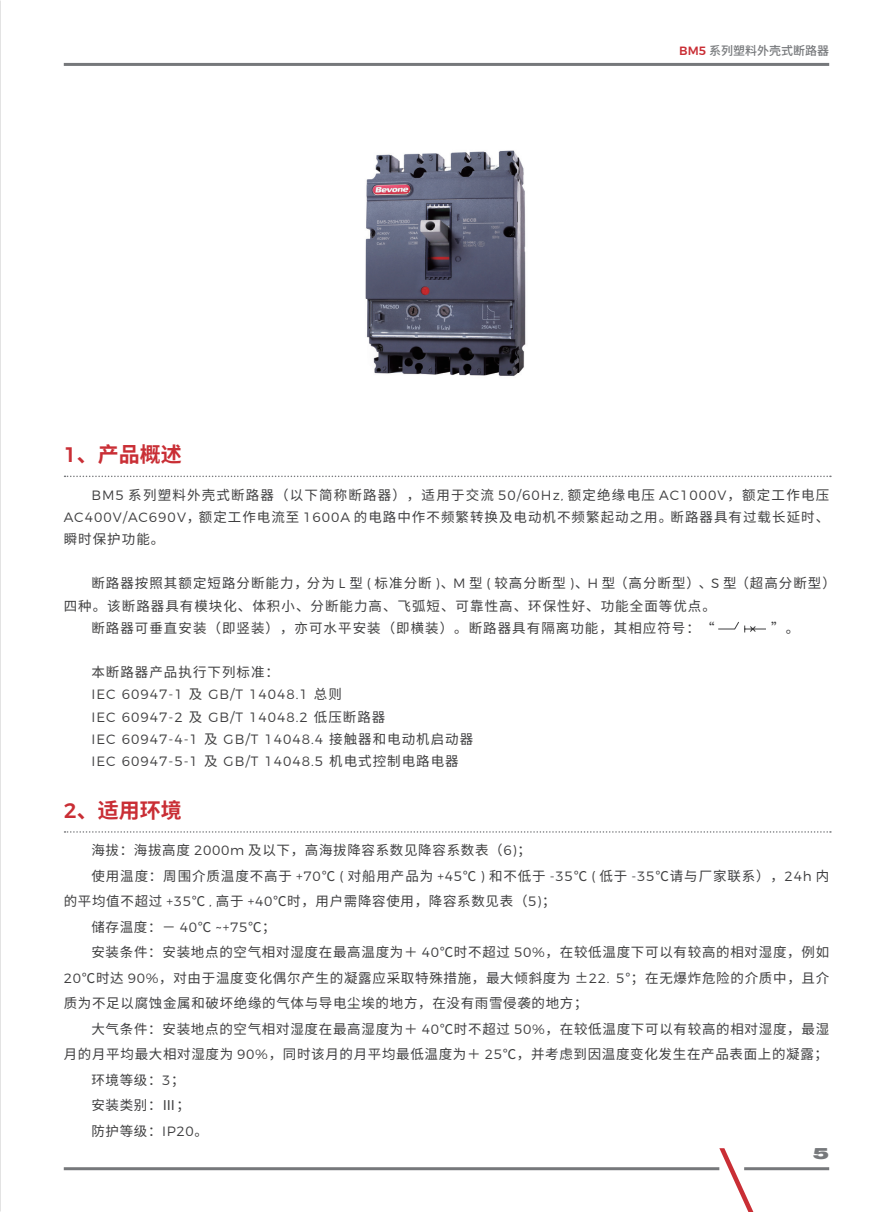
<style>
.page{position:relative;width:893px;height:1212px;background:#fff}
.page>*{position:absolute;margin:0;border:0;box-sizing:border-box;transform-origin:0 0}
.一级标题{font:700 21px "Source Han Sans CN";color:#c92e35}
.t1{font:900 15px "Monument Extended";color:#76787b;scale:1.25 1}
.正文{font:13.5px/25.5px "Source Han Sans CN";letter-spacing:.055em;color:#3e3e3f;text-align:justify}
.正文-2{font:13.5px/22.2px "Source Han Sans CN";letter-spacing:.075em;color:#3e3e3f}
.正文-3{font:300 13.5px "Montserrat";letter-spacing:.075em;color:#3e3e3f}
.t2{font:500 12px "Source Han Sans CN";color:#76787b}
.s1{font-family:"Montserrat";font-weight:500}
.s2{font-family:"Montserrat";color:#c92e35}
.s3{font-family:"Montserrat";font-weight:300}
.s4{font-family:"Source Han Sans CN";font-weight:400}
</style>
<div class="page">
<hr style="left:744px;top:1167px;width:85px;height:3px;background:#76787b">
<svg style="left:719px;top:1148px;width:40px;height:64px"></svg>
<hr style="left:64px;top:1167px;width:655px;height:3px;background:#76787b">
<hr style="left:64px;top:63px;width:765px;height:3px;background:#76787b">
<svg style="left:65px;top:476px;width:766px;height:1px"></svg>
<svg style="left:65px;top:831px;width:766px;height:2px"></svg>
<img style="left:365px;top:150px;width:161px;height:227px">
<svg style="left:718px;top:621px;width:48px;height:12px"></svg>
<p class="一级标题" style="left:64px;top:443px;width:119px"><span class="s1">1</span>、产品概述</p>
<p class="t2" style="left:679px;top:44px;width:151px"><span class="s2">BM5</span> 系列塑料外壳式断路器</p>
<p class="正文" style="left:64px;top:484px;width:767px;line-height:22.2px;text-indent:28px"><span class="s3">BM5</span> 系列塑料外壳式断路器（以下简称断路器），适用于交流 <span class="s3">50/60Hz,</span> 额定绝缘电压 <span class="s3">AC1000V</span>，额定工作电压<span class="s3">AC400V/AC690V</span>，额定工作电流至 <span class="s3">1600A</span> 的电路中作不频繁转换及电动机不频繁起动之用。断路器具有过载长延时、瞬时保护功能。</p>
<p class="正文-2" style="left:64px;top:573px;width:774px;text-indent:28px">断路器按照其额定短路分断能力，分为 <span class="s3">L</span> 型 <span class="s3">(</span> 标准分断 <span class="s3">)</span>、<span class="s3">M</span> 型 <span class="s3">(</span> 较高分断型 <span class="s3">)</span>、<span class="s3">H</span> 型（高分断型）、<span class="s3">S</span> 型（超高分断型）四种。该断路器具有模块化、体积小、分断能力高、飞弧短、可靠性高、环保性好、功能全面等优点。</p>
<p class="正文-2" style="left:91px;top:617px;width:625px">断路器可垂直安装（即竖装），亦可水平安装（即横装）。断路器具有隔离功能，其相应符号：“</p>
<p class="正文" style="left:771px;top:615px;width:30px">”。</p>
<p class="正文-2" style="left:91px;top:661px;width:189px">本断路器产品执行下列标准：</p>
<p class="正文-3" style="left:91px;top:684px;width:252px">IEC 60947-1 <span class="s4">及</span> GB/T 14048.1 <span class="s4">总则</span></p>
<p class="正文-3" style="left:91px;top:706px;width:296px">IEC 60947-2 <span class="s4">及</span> GB/T 14048.2 <span class="s4">低压断路器</span></p>
<p class="正文-3" style="left:91px;top:728px;width:383px">IEC 60947-4-1 <span class="s4">及</span> GB/T 14048.4 <span class="s4">接触器和电动机启动器</span></p>
<p class="正文-3" style="left:91px;top:751px;width:369px">IEC 60947-5-1 <span class="s4">及</span> GB/T 14048.5 <span class="s4">机电式控制电路电器</span></p>
<p class="一级标题" style="left:64px;top:798px;width:119px"><span class="s1">2</span>、适用环境</p>
<p class="正文" style="left:91px;top:838px;width:441px">海拔：海拔高度 <span class="s3">2000m</span> 及以下，高海拔降容系数见降容系数表（<span class="s3">6)</span>；</p>
<p class="正文" style="left:64px;top:863px;width:767px;text-indent:28px">使用温度：周围介质温度不高于 <span class="s3">+70</span>℃ <span class="s3">(</span> 对船用产品为 <span class="s3">+45</span>℃ <span class="s3">)</span> 和不低于 <span class="s3">-35</span>℃ <span class="s3">(</span> 低于 <span class="s3">-35</span>℃请与厂家联系），<span class="s3">24h</span> 内的平均值不超过 <span class="s3">+35</span>℃ <span class="s3">,</span> 高于 <span class="s3">+40</span>℃时，用户需降容使用，降容系数见表（<span class="s3">5)</span>；</p>
<p class="正文" style="left:91px;top:914px;width:186px">储存温度：－ <span class="s3">40</span>℃ <span class="s3">~+75</span>℃；</p>
<p class="正文" style="left:64px;top:940px;width:767px;text-indent:28px">安装条件：安装地点的空气相对湿度在最高温度为＋ <span class="s3">40</span>℃时不超过 <span class="s3">50%</span>，在较低温度下可以有较高的相对湿度，例如<span class="s3">20</span>℃时达 <span class="s3">90%</span>，对由于温度变化偶尔产生的凝露应采取特殊措施，最大倾斜度为 ±<span class="s3">22. 5</span>°；在无爆炸危险的介质中，且介质为不足以腐蚀金属和破坏绝缘的气体与导电尘埃的地方，在没有雨雪侵袭的地方；</p>
<p class="正文" style="left:64px;top:1016px;width:767px;text-align:right">大气条件：安装地点的空气相对湿度在最高湿度为＋ <span class="s3">40</span>℃时不超过 <span class="s3">50%</span>，在较低温度下可以有较高的相对湿度，最湿<br>月的月平均最大相对湿度为 <span class="s3">90%</span>，同时该月的月平均最低温度为＋ <span class="s3">25</span>℃，并考虑到因温度变化发生在产品表面上的凝露；</p>
<p class="正文" style="left:91px;top:1067px;width:95px">环境等级：<span class="s3">3</span>；</p>
<p class="正文" style="left:91px;top:1093px;width:100px">安装类别：Ⅲ；</p>
<p class="正文" style="left:91px;top:1118px;width:118px">防护等级：<span class="s3">IP20</span>。</p>
<p class="t1" style="left:812px;top:1143px;width:15px">5</p>
</div>
